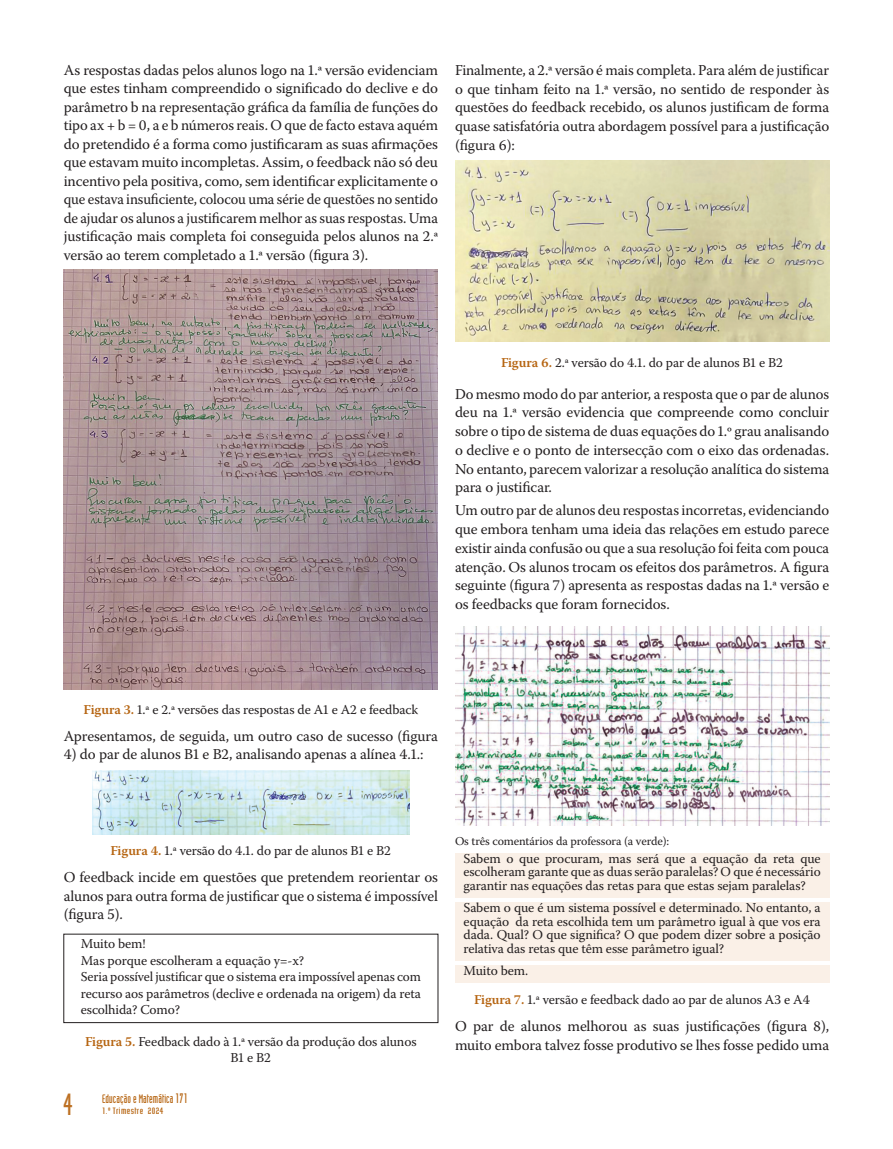
<style>
.page{position:relative;width:893px;height:1149px;background:#fff}
.page>*{position:absolute;margin:0;border:0;box-sizing:border-box;transform-origin:0 0}
.t1{font:30px "Industria LT Std Solid";color:#bd7124}
.TEXTO_PRINCIPAL{font:15px/18.8px "Warnock Pro";letter-spacing:-.01em;color:#231f20;text-align:justify}
.TEXTO_PRINCIPAL-2{font:13.5px/13.5px "Warnock Pro";letter-spacing:-.01em;color:#231f20;text-align:justify}
.TEXTO_PRINCIPAL-3{font:12px "Warnock Pro";letter-spacing:-.01em;color:#231f20}
.t2{font:12px "Industria LT Std Solid";letter-spacing:.01em;color:#b66512}
.t3{font:9px "Industria LT Std Solid";letter-spacing:.03em;color:#b66512;scale:1.33 1}
.s1{font-weight:600;color:#b66512}
.s2{font-size:13.5px}
</style>
<div class="page">
<img style="left:64px;top:270px;width:374px;height:418px">
<img style="left:92px;top:770px;width:318px;height:63px">
<div style="left:455px;top:852px;width:374px;height:45px;background:#faf0e7"></div>
<div style="left:455px;top:901px;width:374px;height:59px;background:#faf0e7"></div>
<div style="left:455px;top:964px;width:374px;height:18px;background:#faf0e7"></div>
<img style="left:455px;top:160px;width:374px;height:181px">
<img style="left:455px;top:626px;width:374px;height:199px">
<p class="TEXTO_PRINCIPAL" style="left:64px;top:60px;width:376px">As respostas dadas pelos alunos logo na 1.ª versão evidenciam que estes tinham compreendido o significado do declive e do parâmetro b na representação gráfica da família de funções do tipo ax + b = 0, a e b números reais. O que de facto estava aquém do pretendido é a forma como justificaram as suas afirmações que estavam muito incompletas. Assim, o feedback não só deu incentivo pela positiva, como, sem identificar explicitamente o que estava insuficiente, colocou uma série de questões no sentido de ajudar os alunos a justificarem melhor as suas respostas. Uma justificação mais completa foi conseguida pelos alunos na 2.ª versão ao terem completado a 1.ª versão (figura 3).</p>
<p class="TEXTO_PRINCIPAL" style="left:455px;top:60px;width:376px">Finalmente, a 2.ª versão é mais completa. Para além de justificar o que tinham feito na 1.ª versão, no sentido de responder às questões do feedback recebido, os alunos justificam de forma quase satisfatória outra abordagem possível para a justificação (figura 6):</p>
<p class="TEXTO_PRINCIPAL-2" style="left:501px;top:355px;width:284px"><span class="s1">Figura 6.</span> 2.ª versão do 4.1. do par de alunos B1 e B2</p>
<p class="TEXTO_PRINCIPAL" style="left:455px;top:384px;width:376px">Do mesmo modo do par anterior, a resposta que o par de alunos deu na 1.ª versão evidencia que compreende como concluir sobre o tipo de sistema de duas equações do 1.º grau analisando o declive e o ponto de intersecção com o eixo das ordenadas.<br>No entanto, parecem valorizar a resolução analítica do sistema para o justificar.</p>
<p class="TEXTO_PRINCIPAL" style="left:455px;top:500px;width:376px">Um outro par de alunos deu respostas incorretas, evidenciando que embora tenham uma ideia das relações em estudo parece existir ainda confusão ou que a sua resolução foi feita com pouca atenção. Os alunos trocam os efeitos dos parâmetros. A figura seguinte (figura 7) apresenta as respostas dadas na 1.ª versão e os feedbacks que foram fornecidos.</p>
<p class="TEXTO_PRINCIPAL-2" style="left:84px;top:702px;width:336px"><span class="s1">Figura 3.</span> 1.ª e 2.ª versões das respostas de A1 e A2 e feedback</p>
<p class="TEXTO_PRINCIPAL" style="left:64px;top:726px;width:376px">Apresentamos, de seguida, um outro caso de sucesso (figura</p>
<p class="TEXTO_PRINCIPAL" style="left:64px;top:744px;width:361px">4) do par de alunos B1 e B2, analisando apenas a alínea 4.1.:</p>
<p class="TEXTO_PRINCIPAL-2" style="left:111px;top:843px;width:282px"><span class="s1">Figura 4.</span> 1.ª versão do 4.1. do par de alunos B1 e B2</p>
<p class="TEXTO_PRINCIPAL" style="left:64px;top:867px;width:376px">O feedback incide em questões que pretendem reorientar os alunos para outra forma de justificar que o sistema é impossível (figura 5).</p>
<p class="TEXTO_PRINCIPAL-2" style="left:81px;top:936px;width:66px">Muito bem!</p>
<p class="TEXTO_PRINCIPAL-2" style="left:81px;top:953px;width:225px">Mas porque escolheram a equação y=-x?</p>
<p class="TEXTO_PRINCIPAL-2" style="left:81px;top:968px;width:342px;line-height:16.5px">Seria possível justificar que o sistema era impossível apenas com recurso aos parâmetros (declive e ordenada na origem) da reta escolhida? Como?</p>
<p class="TEXTO_PRINCIPAL-2" style="left:85px;top:1032px;width:333px;line-height:16.5px;text-align:center"><span class="s1">Figura 5.</span> Feedback dado à 1.ª versão da produção dos alunos<br>B1 e B2</p>
<h1 class="t1" style="left:64px;top:1087px;width:10px">4</h1>
<p class="t2" style="left:102px;top:1092px;width:87px">Educação e Matemática <span class="s2">171</span></p>
<p class="t3" style="left:102px;top:1105px;width:48px">1.º Trimestre 2024</p>
<p class="TEXTO_PRINCIPAL-3" style="left:455px;top:833px;width:216px">Os três comentários da professora (a verde):</p>
<p class="TEXTO_PRINCIPAL-2" style="left:463px;top:851px;width:359px">Sabem o que procuram, mas será que a equação da reta que escolheram garante que as duas serão paralelas? O que é necessário garantir nas equações das retas para que estas sejam paralelas?</p>
<p class="TEXTO_PRINCIPAL-2" style="left:463px;top:900px;width:359px">Sabem o que é um sistema possível e determinado. No entanto, a equação da reta escolhida tem um parâmetro igual à que vos era dada. Qual? O que significa? O que podem dizer sobre a posição relativa das retas que têm esse parâmetro igual?</p>
<p class="TEXTO_PRINCIPAL-2" style="left:463px;top:962px;width:66px">Muito bem.</p>
<p class="TEXTO_PRINCIPAL-2" style="left:474px;top:992px;width:337px"><span class="s1">Figura 7.</span> 1.ª versão e feedback dado ao par de alunos A3 e A4</p>
<p class="TEXTO_PRINCIPAL" style="left:455px;top:1016px;width:376px">O par de alunos melhorou as suas justificações (figura 8), muito embora talvez fosse produtivo se lhes fosse pedido uma</p>
</div>
